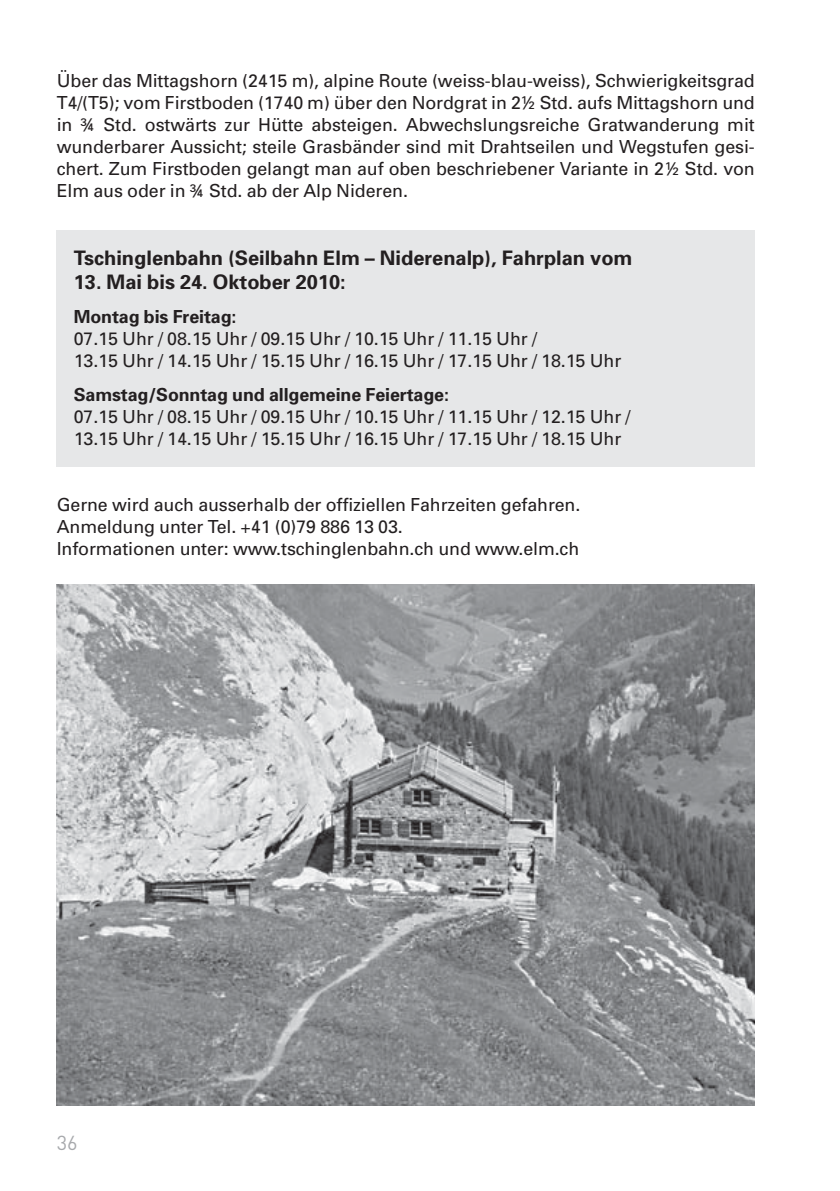
<style>
.page{position:relative;width:840px;height:1191px;background:#fff}
.page>*{position:absolute;margin:0;border:0;box-sizing:border-box;transform-origin:0 0}
.t1{font:700 20px "Univers";color:#231f20}
.t2{font:20px "DIN";color:#a7a9ac}
.t3{font:18px/22px "Univers";letter-spacing:-.005em;color:#231f20}
.t4{font:700 18px "Univers";letter-spacing:-.005em;color:#231f20}
</style>
<div class="page">
<div style="left:57px;top:230px;width:697px;height:237px;background:#e6e7e8"></div>
<img style="left:57px;top:584px;width:697px;height:522px">
<p class="t3" style="left:57px;top:71px;width:699px;text-align:justify">Über das Mittagshorn (2415 m), alpine Route (weiss-blau-weiss), Schwierigkeitsgrad T4/(T5); vom Firstboden (1740 m) über den Nordgrat in 2½ Std. aufs Mittagshorn und in ¾ Std. ostwärts zur Hütte absteigen. Abwechslungsreiche Gratwanderung mit wunderbarer Aussicht; steile Grasbänder sind mit Drahtseilen und Wegstufen gesi&shy;chert. Zum Firstboden gelangt man auf oben beschriebener Variante in 2½ Std. von Elm aus oder in ¾ Std. ab der Alp Nideren.</p>
<p class="t1" style="left:74px;top:250px;width:560px">Tschinglenbahn (Seilbahn Elm – Niderenalp), Fahrplan vom</p>
<p class="t1" style="left:74px;top:274px;width:273px">13. Mai bis 24. Oktober 2010:</p>
<p class="t4" style="left:74px;top:310px;width:164px">Montag bis Freitag:</p>
<p class="t3" style="left:74px;top:329px;width:548px">07.15 Uhr / 08.15 Uhr / 09.15 Uhr / 10.15 Uhr / 11.15 Uhr /<br>13.15 Uhr / 14.15 Uhr / 15.15 Uhr / 16.15 Uhr / 17.15 Uhr / 18.15 Uhr</p>
<p class="t4" style="left:74px;top:388px;width:376px">Samstag/Sonntag und allgemeine Feiertage:</p>
<p class="t3" style="left:74px;top:407px;width:558px">07.15 Uhr / 08.15 Uhr / 09.15 Uhr / 10.15 Uhr / 11.15 Uhr / 12.15 Uhr /<br>13.15 Uhr / 14.15 Uhr / 15.15 Uhr / 16.15 Uhr / 17.15 Uhr / 18.15 Uhr</p>
<p class="t3" style="left:57px;top:495px;width:525px">Gerne wird auch ausserhalb der offiziellen Fahrzeiten gefahren.<br>Anmeldung unter Tel. +41 (0)79 886 13 03.<br>Informationen unter: www.tschinglenbahn.ch und www.elm.ch</p>
<p class="t2" style="left:57px;top:1135px;width:22px">36</p>
</div>
